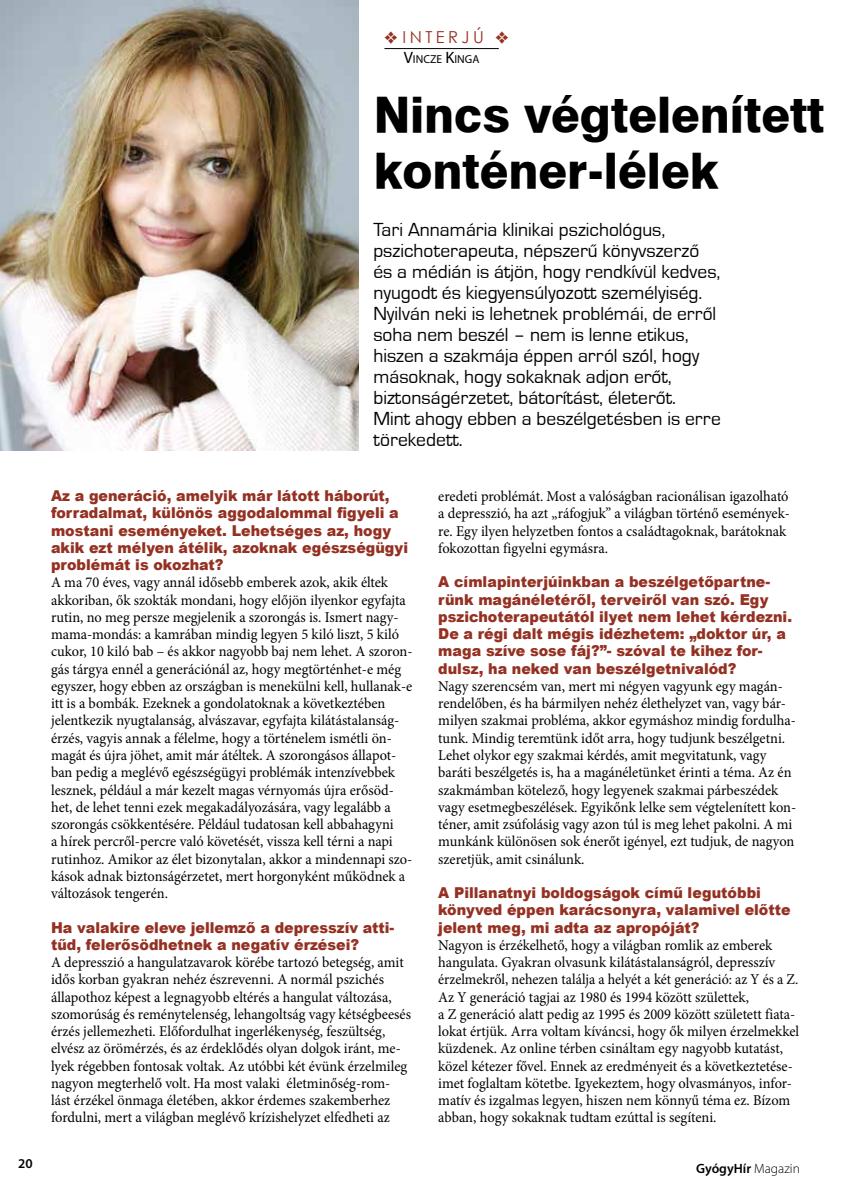
<style>
.page{position:relative;width:851px;height:1187px;background:#fff}
.page>*{position:absolute;margin:0;border:0;box-sizing:border-box;transform-origin:0 0}
.t1{font:48px/55.5px "Swiss 721 Hv PFL Normal";color:#000}
.t2{font:19.5px/21px "Eurostile T";color:#000}
.t3{font:16.5px "Astro Sky Century Gothic Font";letter-spacing:.21em;color:#943123}
.t4{font:15px/17.2px "Minion Pro";color:#000;scale:.96 1}
.t5{font:900 15px/17.2px "Arial";color:#943123;scale:.95 1}
.t6{font:600 13.5px "Myriad Pro";color:#000}
.t7{font:11.55px "Myriad Pro";color:#000}
.s1{font-size:16.5px}
.s2{font-weight:300}
</style>
<div class="page">
<hr style="left:384px;top:48px;width:114px;height:1px;background:#000">
<img style="left:0;top:0;width:358px;height:451px">
<p class="t6" style="left:18px;top:1154px;width:16px">20</p>
<p class="t3" style="left:384px;top:26px;width:126px">❖INTERJÚ ❖</p>
<p class="t7" style="left:403px;top:52px;width:77px"><span class="s1">V</span>INCZE <span class="s1">K</span>INGA</p>
<h1 class="t1" style="left:373px;top:87px;width:452px">Nincs végtelenített konténer-lélek</h1>
<p class="t2" style="left:373px;top:220px;width:349px">Tari Annamária klinikai pszichológus, pszichoterapeuta, népszerű könyvszerző és a médián is átjön, hogy rendkívül kedves, nyugodt és kiegyensúlyozott személyiség.<br>Nyilván neki is lehetnek problémái, de erről soha nem beszél – nem is lenne etikus, hiszen a szakmája éppen arról szól, hogy másoknak, hogy sokaknak adjon erőt, biztonságérzetet, bátorítást, életerőt.<br>Mint ahogy ebben a beszélgetésben is erre törekedett.</p>
<p class="t5" style="left:51px;top:486px;width:377px">Az a generáció, amelyik már látott háborút, forradalmat, különös aggodalommal figyeli a mostani eseményeket. Lehetséges az, hogy akik ezt mélyen átélik, azoknak egészségügyi problémát is okozhat?</p>
<p class="t4" style="left:51px;top:574px;width:378px">A ma 70 éves, vagy annál idősebb emberek azok, akik éltek akkoriban, ők szokták mondani, hogy előjön ilyenkor egyfajta rutin, no meg persze megjelenik a szorongás is. Ismert nagy&shy;mama-mondás: a kamrában mindig legyen 5 kiló liszt, 5 kiló cukor, 10 kiló bab – és akkor nagyobb baj nem lehet. A szoron&shy;gás tárgya ennél a generációnál az, hogy megtörténhet-e még egyszer, hogy ebben az országban is menekülni kell, hullanak-e itt is a bombák. Ezeknek a gondolatoknak a következtében jelentkezik nyugtalanság, alvászavar, egyfajta kilátástalanság&shy;érzés, vagyis annak a félelme, hogy a történelem ismétli ön&shy;magát és újra jöhet, amit már átéltek. A szorongásos állapot&shy;ban pedig a meglévő egészségügyi problémák intenzívebbek lesznek, például a már kezelt magas vérnyomás újra erősöd&shy;het, de lehet tenni ezek megakadályozására, vagy legalább a szorongás csökkentésére. Például tudatosan kell abbahagyni<br>a hírek percről-percre való követését, vissza kell térni a napi rutinhoz. Amikor az élet bizonytalan, akkor a mindennapi szo&shy;kások adnak biztonságérzetet, mert horgonyként működnek a változások tengerén.</p>
<p class="t5" style="left:51px;top:918px;width:363px">Ha valakire eleve jellemző a depresszív atti&shy;tűd, felerősödhetnek a negatív érzései?</p>
<p class="t4" style="left:51px;top:953px;width:376px">A depresszió a hangulatzavarok körébe tartozó betegség, amit idős korban gyakran nehéz észrevenni. A normál pszichés állapothoz képest a legnagyobb eltérés a hangulat változása, szomorúság és reménytelenség, lehangoltság vagy kétségbeesés érzés jellemezheti. Előfordulhat ingerlékenység, feszültség, elvész az örömérzés, és az érdeklődés olyan dolgok iránt, me&shy;lyek régebben fontosak voltak. Az utóbbi két évünk érzelmileg nagyon megterhelő volt. Ha most valaki életminőség-rom&shy;lást érzékel önmaga életében, akkor érdemes szakemberhez fordulni, mert a világban meglévő krízishelyzet elfedheti az</p>
<p class="t4" style="left:438px;top:487px;width:368px">eredeti problémát. Most a valóságban racionálisan igazolható a depresszió, ha azt „ráfogjuk” a világban történő események&shy;re. Egy ilyen helyzetben fontos a családtagoknak, barátoknak fokozottan figyelni egymásra.</p>
<p class="t5" style="left:438px;top:573px;width:374px">A címlapinterjúinkban a beszélgetőpartne&shy;rünk magánéletéről, terveiről van szó. Egy pszichoterapeutától ilyet nem lehet kérdezni.<br>De a régi dalt mégis idézhetem: „doktor úr, a maga szíve sose fáj?”- szóval te kihez for&shy;dulsz, ha neked van beszélgetnivalód?</p>
<p class="t4" style="left:438px;top:677px;width:374px">Nagy szerencsém van, mert mi négyen vagyunk egy magán&shy;rendelőben, és ha bármilyen nehéz élethelyzet van, vagy bár&shy;milyen szakmai probléma, akkor egymáshoz mindig fordulha&shy;tunk. Mindig teremtünk időt arra, hogy tudjunk beszélgetni.<br>Lehet olykor egy szakmai kérdés, amit megvitatunk, vagy baráti beszélgetés is, ha a magánéletünket érinti a téma. Az én szakmámban kötelező, hogy legyenek szakmai párbeszédek vagy esetmegbeszélések. Egyikőnk lelke sem végtelenített kon&shy;téner, amit zsúfolásig vagy azon túl is meg lehet pakolni. A mi munkánk különösen sok énerőt igényel, ezt tudjuk, de nagyon szeretjük, amit csinálunk.</p>
<p class="t5" style="left:438px;top:883px;width:372px">A Pillanatnyi boldogságok című legutóbbi könyved éppen karácsonyra, valamivel előtte jelent meg, mi adta az apropóját?</p>
<p class="t4" style="left:438px;top:936px;width:377px">Nagyon is érzékelhető, hogy a világban romlik az emberek hangulata. Gyakran olvasunk kilátástalanságról, depresszív érzelmekről, nehezen találja a helyét a két generáció: az Y és a Z.<br>Az Y generáció tagjai az 1980 és 1994 között születtek,<br>a Z generáció alatt pedig az 1995 és 2009 között született fiata&shy;lokat értjük. Arra voltam kíváncsi, hogy ők milyen érzelmekkel küzdenek. Az online térben csináltam egy nagyobb kutatást, közel kétezer fővel. Ennek az eredményeit és a következtetése&shy;imet foglaltam kötetbe. Igyekeztem, hogy olvasmányos, infor&shy;matív és izgalmas legyen, hiszen nem könnyű téma ez. Bízom abban, hogy sokaknak tudtam ezúttal is segíteni.</p>
<p class="t6" style="left:696px;top:1159px;width:105px">GyógyHír <span class="s2">Magazin</span></p>
</div>
